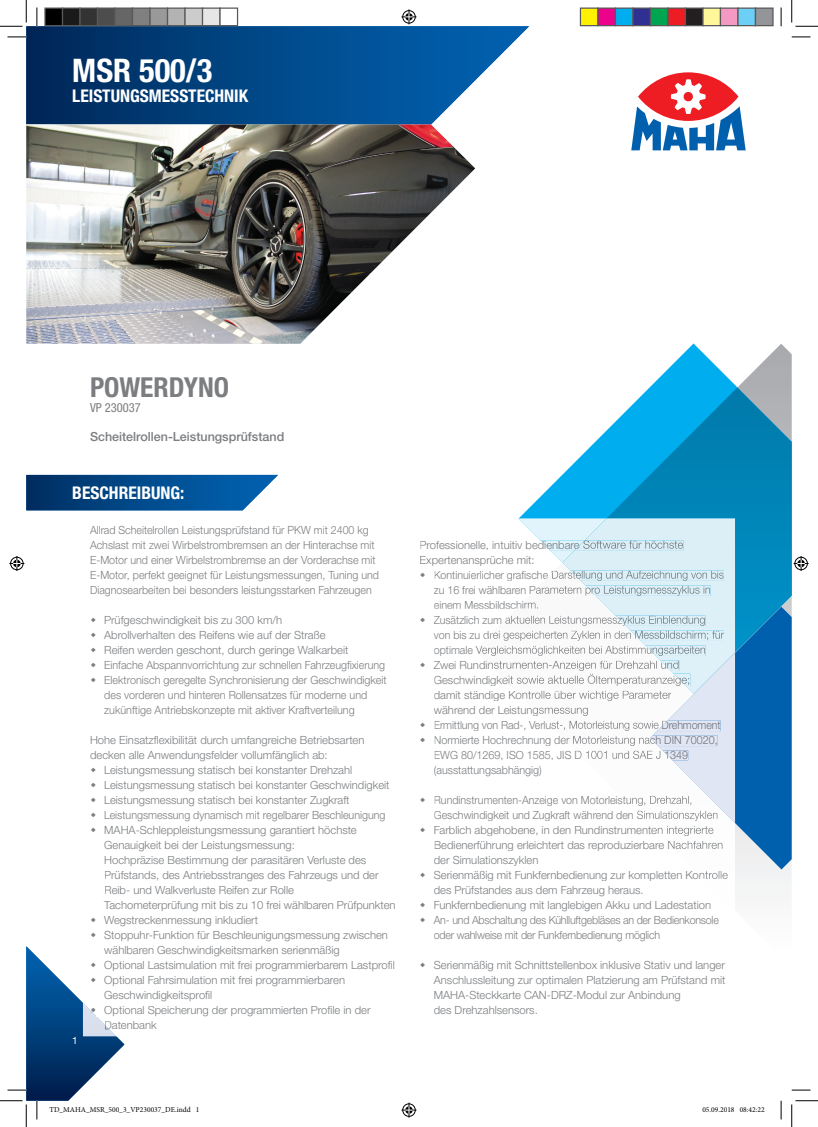
<style>
.page{position:relative;width:818px;height:1127px;background:#fff}
.page>*{position:absolute;margin:0;border:0;box-sizing:border-box;transform-origin:0 0}
.t1{font:700 condensed 32.5px "Helvetica Neue LTW1 G";color:#fff}
.t2{font:700 condensed 27.5px "Helvetica Neue LTW1 G";color:#7b7d80}
.t3{font:700 condensed 17.5px "Helvetica Neue LTW1 G";color:#fff}
.t4{font:500 12.5px "Helvetica Neue LTW1 G";color:#7b7d80}
.t5{font:condensed 12.5px "Helvetica Neue LTW1 G";color:#7b7d80}
.t6{font:300 11.25px/15px "Helvetica Neue LTW1 G";color:#7b7d80}
.t7{font:300 11.25px/15px "Helvetica Neue LTW1 G";color:#7b7d80;scale:.95 1}
.t8{font:10px "Helvetica Neue LTW1 G";color:#fff}
.t9{font:7.5px "Minion Pro";color:#000}
</style>
<div class="page">
<svg style="left:26px;top:26px;width:503px;height:98px;background:#19568f"></svg>
<svg style="left:26px;top:475px;width:252px;height:35px;background:#115592"></svg>
<svg style="left:638px;top:72px;width:100px;height:49px"></svg>
<svg style="left:631px;top:79px;width:115px;height:71px"></svg>
<img style="left:26px;top:124px;width:449px;height:219px">
<svg style="left:8px;top:36px;width:18px;height:2px"></svg>
<svg style="left:792px;top:36px;width:18px;height:2px"></svg>
<svg style="left:792px;top:1089px;width:18px;height:1px"></svg>
<svg style="left:36px;top:8px;width:2px;height:18px"></svg>
<svg style="left:780px;top:8px;width:2px;height:18px"></svg>
<svg style="left:780px;top:1100px;width:2px;height:19px"></svg>
<svg style="left:0;top:0;width:27px;height:27px"></svg>
<svg style="left:791px;top:0;width:27px;height:27px"></svg>
<svg style="left:791px;top:1100px;width:27px;height:26px"></svg>
<svg style="left:401px;top:9px;width:15px;height:15px"></svg>
<svg style="left:401px;top:1102px;width:15px;height:15px"></svg>
<svg style="left:9px;top:556px;width:15px;height:15px"></svg>
<div style="left:45px;top:8px;width:18px;height:18px;background:#000"></div>
<div style="left:44px;top:8px;width:19px;height:18px;border:1px solid #595959"></div>
<div style="left:63px;top:8px;width:17px;height:18px;background:#1a1a1a"></div>
<div style="left:62px;top:8px;width:19px;height:18px;border:1px solid #595959"></div>
<div style="left:80px;top:8px;width:18px;height:18px;background:#333"></div>
<div style="left:79px;top:8px;width:19px;height:18px;border:1px solid #595959"></div>
<div style="left:98px;top:8px;width:17px;height:18px;background:#4d4d4d"></div>
<div style="left:97px;top:8px;width:19px;height:18px;border:1px solid #595959"></div>
<div style="left:115px;top:8px;width:18px;height:18px;background:#666"></div>
<div style="left:114px;top:8px;width:19px;height:18px;border:1px solid #595959"></div>
<div style="left:133px;top:8px;width:17px;height:18px;background:#808080"></div>
<div style="left:132px;top:8px;width:19px;height:18px;border:1px solid #595959"></div>
<div style="left:150px;top:8px;width:18px;height:18px;background:#999"></div>
<div style="left:149px;top:8px;width:19px;height:18px;border:1px solid #595959"></div>
<div style="left:168px;top:8px;width:17px;height:18px;background:#b3b3b3"></div>
<div style="left:167px;top:8px;width:19px;height:18px;border:1px solid #595959"></div>
<div style="left:185px;top:8px;width:18px;height:18px;background:#ccc"></div>
<div style="left:184px;top:8px;width:19px;height:18px;border:1px solid #595959"></div>
<div style="left:203px;top:8px;width:17px;height:18px;background:#e6e6e6"></div>
<div style="left:202px;top:8px;width:19px;height:18px;border:1px solid #595959"></div>
<div style="left:219px;top:8px;width:19px;height:18px;border:1px solid #595959"></div>
<div style="left:580px;top:8px;width:18px;height:18px;background:#fff101"></div>
<div style="left:580px;top:8px;width:18px;height:18px;border:1px solid #595959"></div>
<div style="left:598px;top:8px;width:17px;height:18px;background:#ed028c"></div>
<div style="left:597px;top:8px;width:19px;height:18px;border:1px solid #595959"></div>
<div style="left:615px;top:8px;width:18px;height:18px;background:#00aeef"></div>
<div style="left:615px;top:8px;width:18px;height:18px;border:1px solid #595959"></div>
<div style="left:633px;top:8px;width:17px;height:18px;background:#2e3092"></div>
<div style="left:632px;top:8px;width:19px;height:18px;border:1px solid #595959"></div>
<div style="left:650px;top:8px;width:18px;height:18px;background:#00a54f"></div>
<div style="left:650px;top:8px;width:18px;height:18px;border:1px solid #595959"></div>
<div style="left:668px;top:8px;width:17px;height:18px;background:#ee1d23"></div>
<div style="left:667px;top:8px;width:19px;height:18px;border:1px solid #595959"></div>
<div style="left:685px;top:8px;width:18px;height:18px;background:#231f20"></div>
<div style="left:685px;top:8px;width:18px;height:18px;border:1px solid #595959"></div>
<div style="left:703px;top:8px;width:17px;height:18px;background:#fff79a"></div>
<div style="left:702px;top:8px;width:19px;height:18px;border:1px solid #595959"></div>
<div style="left:720px;top:8px;width:18px;height:18px;background:#f499c2"></div>
<div style="left:720px;top:8px;width:18px;height:18px;border:1px solid #595959"></div>
<div style="left:738px;top:8px;width:17px;height:18px;background:#6bcff6"></div>
<div style="left:737px;top:8px;width:19px;height:18px;border:1px solid #595959"></div>
<div style="left:755px;top:8px;width:18px;height:18px;background:#939598"></div>
<div style="left:755px;top:8px;width:18px;height:18px;border:1px solid #595959"></div>
<svg style="left:0;top:946px;width:125px;height:180px"></svg>
<svg style="left:518px;top:343px;width:290px;height:549px"></svg>
<h1 class="t1" style="left:72px;top:51px;width:141px">MSR 500/3</h1>
<h3 class="t3" style="left:72px;top:86px;width:177px">LEISTUNGSMESSTECHNIK</h3>
<h2 class="t2" style="left:90px;top:371px;width:141px">POWERDYNO</h2>
<p class="t5" style="left:90px;top:400px;width:52px">VP 230037</p>
<p class="t4" style="left:90px;top:429px;width:196px">Scheitelrollen-Leistungsprüfstand</p>
<h3 class="t3" style="left:72px;top:482px;width:114px">BESCHREIBUNG:</h3>
<p class="t8" style="left:72px;top:1034px;width:7px">1</p>
<p class="t7" style="left:90px;top:522px;width:306px">Allrad Scheitelrollen Leistungsprüfstand für PKW mit 2400 kg Achslast mit zwei Wirbelstrombremsen an der Hinterachse mit E-Motor und einer Wirbelstrombremse an der Vorderachse mit E-Motor, perfekt geeignet für Leistungsmessungen, Tuning und Diagnosearbeiten bei besonders leistungsstarken Fahrzeugen</p>
<p class="t6" style="left:104px;top:612px;width:284px">Prüfgeschwindigkeit bis zu 300 km/h<br>Abrollverhalten des Reifens wie auf der Straße<br>Reifen werden geschont, durch geringe Walkarbeit Einfache Abspannvorrichtung zur schnellen Fahrzeugfixierung Elektronisch geregelte Synchronisierung der Geschwindigkeit des vorderen und hinteren Rollensatzes für moderne und zukünftige Antriebskonzepte mit aktiver Kraftverteilung</p>
<p class="t6" style="left:90px;top:732px;width:276px">Hohe Einsatzflexibilität durch umfangreiche Betriebsarten decken alle Anwendungsfelder vollumfänglich ab:</p>
<p class="t6" style="left:104px;top:762px;width:293px">Leistungsmessung statisch bei konstanter Drehzahl Leistungsmessung statisch bei konstanter Geschwindigkeit Leistungsmessung statisch bei konstanter Zugkraft Leistungsmessung dynamisch mit regelbarer Beschleunigung MAHA-Schleppleistungsmessung garantiert höchste Genauigkeit bei der Leistungsmessung:<br>Hochpräzise Bestimmung der parasitären Verluste des Prüfstands, des Antriebsstranges des Fahrzeugs und der Reib- und Walkverluste Reifen zur Rolle<br>Tachometerprüfung mit bis zu 10 frei wählbaren Prüfpunkten Wegstreckenmessung inkludiert<br>Stoppuhr-Funktion für Beschleunigungsmessung zwischen wählbaren Geschwindigkeitsmarken serienmäßig<br>Optional Lastsimulation mit frei programmierbarem Lastprofil Optional Fahrsimulation mit frei programmierbaren Geschwindigkeitsprofil<br>Optional Speicherung der programmierten Profile in der Datenbank</p>
<p class="t6" style="left:420px;top:537px;width:265px">Professionelle, intuitiv bedienbare Software für höchste<br>Expertenansprüche mit:</p>
<p class="t7" style="left:434px;top:567px;width:307px">Kontinuierlicher grafische Darstellung und Aufzeichnung von bis zu 16 frei wählbaren Parametern pro Leistungsmesszyklus in einem Messbildschirm.<br>Zusätzlich zum aktuellen Leistungsmesszyklus Einblendung von bis zu drei gespeicherten Zyklen in den Messbildschirm; für optimale Vergleichsmöglichkeiten bei Abstimmungsarbeiten Zwei Rundinstrumenten-Anzeigen für Drehzahl und Geschwindigkeit sowie aktuelle Öltemperaturanzeige;<br>damit ständige Kontrolle über wichtige Parameter<br>während der Leistungsmessung<br>Ermittlung von Rad-, Verlust-, Motorleistung sowie Drehmoment Normierte Hochrechnung der Motorleistung nach DIN 70020, EWG 80/1269, ISO 1585, JIS D 1001 und SAE J 1349 (ausstattungsabhängig)</p>
<p class="t7" style="left:434px;top:792px;width:311px">Rundinstrumenten-Anzeige von Motorleistung, Drehzahl, Geschwindigkeit und Zugkraft während den Simulationszyklen Farblich abgehobene, in den Rundinstrumenten integrierte Bedienerführung erleichtert das reproduzierbare Nachfahren der Simulationszyklen<br>Serienmäßig mit Funkfernbedienung zur kompletten Kontrolle des Prüfstandes aus dem Fahrzeug heraus.<br>Funkfernbedienung mit langlebigen Akku und Ladestation An- und Abschaltung des Kühlluftgebläses an der Bedienkonsole oder wahlweise mit der Funkfernbedienung möglich</p>
<p class="t6" style="left:434px;top:957px;width:293px">Serienmäßig mit Schnittstellenbox inklusive Stativ und langer Anschlussleitung zur optimalen Platzierung am Prüfstand mit MAHA-Steckkarte CAN-DRZ-Modul zur Anbindung<br>des Drehzahlsensors.</p>
<p class="t9" style="left:49px;top:1104px;width:152px">TD_MAHA_MSR_500_3_VP230037_DE.indd 1</p>
<p class="t9" style="left:702px;top:1104px;width:64px">05.09.2018 08:42:22</p>
</div>
